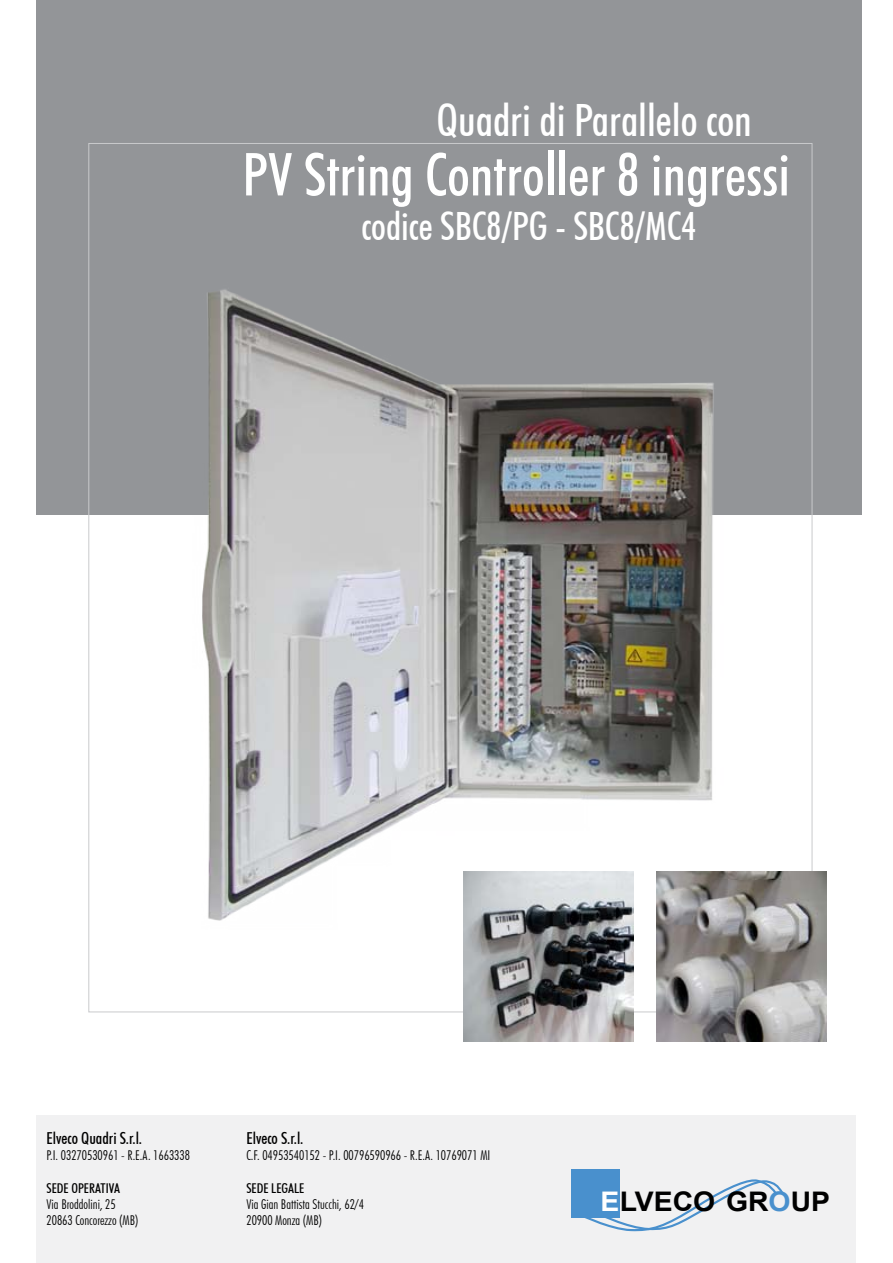
<style>
.page{position:relative;width:893px;height:1263px;background:#fff}
.page>*{position:absolute;margin:0;border:0;box-sizing:border-box;transform-origin:0 0}
.t1{font:500 condensed 59.4px "Futura BT";color:#fff}
.t2{font:500 condensed 44.55px "Futura BT";color:#fff}
.t3{font:500 condensed 39px "Futura BT";color:#fff}
.t4{font:700 27px "Arial";color:#000;scale:1.05 1}
.t5{font:500 condensed 16.5px "Futura BT";color:#000}
.t6{font:300 condensed 13.5px/16.2px "Futura BT";color:#000}
.t7{font:500 condensed 13.5px "Futura BT";color:#000}
.s1{color:#fff}
.s2{color:#4990cd}
</style>
<div class="page">
<div style="left:36px;top:1115px;width:819px;height:148px;background:#f1f1f2"></div>
<div style="left:36px;top:0;width:825px;height:514px;background:#939598"></div>
<svg style="left:585px;top:1179px;width:199px;height:53px"></svg>
<div style="left:571px;top:1169px;width:49px;height:49px;background:#4990cd"></div>
<img style="left:184px;top:289px;width:543px;height:659px">
<img style="left:657px;top:872px;width:170px;height:170px">
<img style="left:464px;top:872px;width:170px;height:170px">
<h2 class="t2" style="left:436px;top:93px;width:317px">Quadri di Parallelo con</h2>
<h1 class="t1" style="left:242px;top:138px;width:549px">PV String Controller 8 ingressi</h1>
<h3 class="t3" style="left:361px;top:203px;width:336px">codice SBC8/PG - SBC8/MC4</h3>
<p class="t5" style="left:47px;top:1128px;width:97px">Elveco Quadri S.r.l.</p>
<p class="t6" style="left:47px;top:1147px;width:145px">P.I. 03270530961 - R.E.A. 1663338</p>
<p class="t7" style="left:47px;top:1180px;width:75px">SEDE OPERATIVA</p>
<p class="t6" style="left:47px;top:1196px;width:93px">Via Broddolini, 25<br>20863 Concorezzo (MB)</p>
<h3 class="t4" style="left:600px;top:1184px;width:220px"><span class="s1">E</span>LVECO GR<span class="s2">O</span>UP</h3>
<p class="t5" style="left:246px;top:1128px;width:59px">Elveco S.r.l.</p>
<p class="t6" style="left:246px;top:1147px;width:245px">C.F. 04953540152 - P.I. 00796590966 - R.E.A. 10769071 MI</p>
<p class="t7" style="left:246px;top:1180px;width:59px">SEDE LEGALE</p>
<p class="t6" style="left:246px;top:1196px;width:119px">Via Gian Battista Stucchi, 62/4<br>20900 Monza (MB)</p>
</div>
